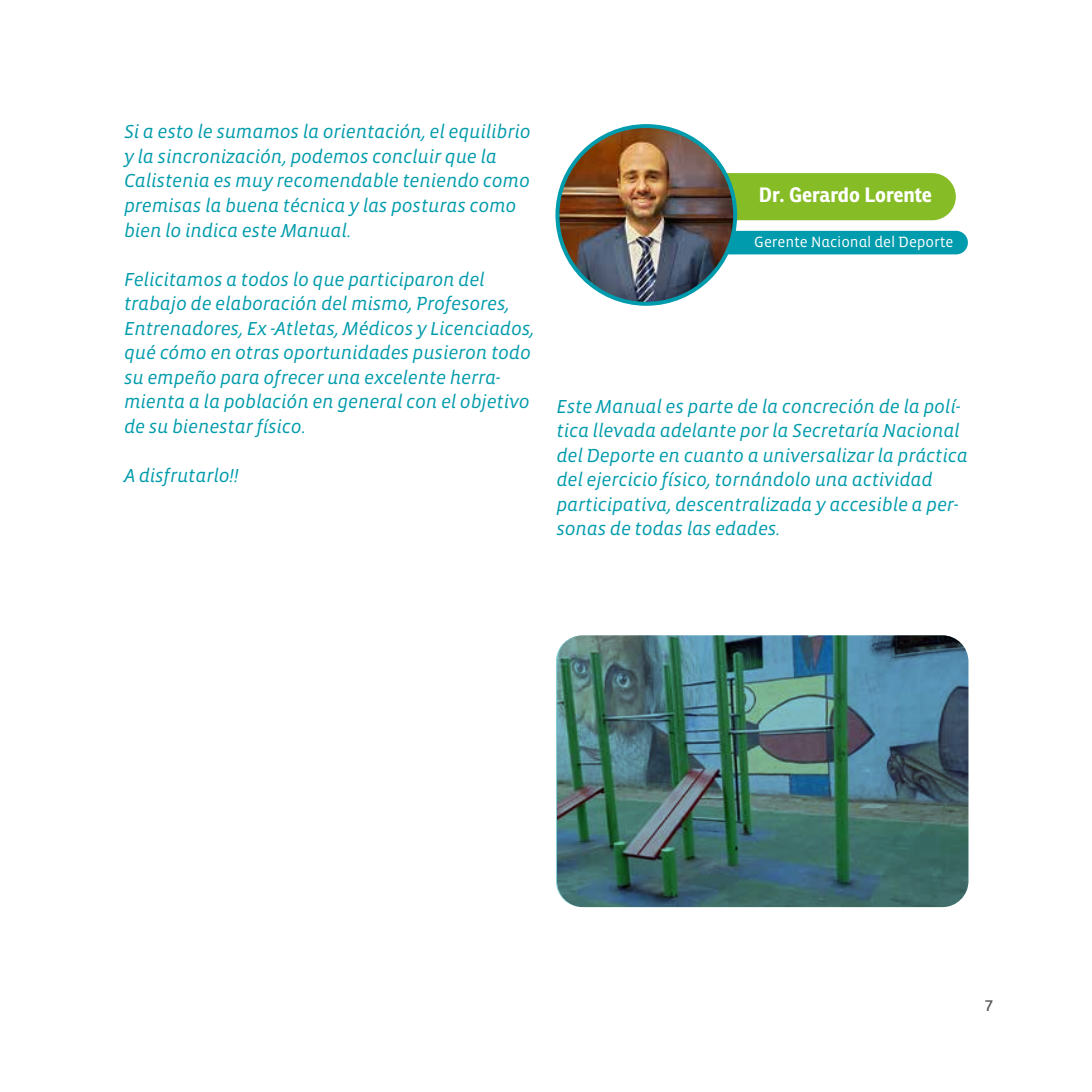
<style>
.page{position:relative;width:1092px;height:1092px;background:#fff}
.page>*{position:absolute;margin:0;border:0;box-sizing:border-box;transform-origin:0 0}
.t1{font:700 20.3px "Ronnia";color:#fff}
.t2{font:19.25px/24.5px "Vista Sans Alt Book Ita";letter-spacing:-.01em;color:#009bac}
.t3{font:15.75px "Ronnia";color:#575756}
.t4{font:15.22px "Vista Sans Alt";letter-spacing:-.005em;color:#fff}
</style>
<div class="page">
<div style="left:602px;top:173px;width:353px;height:47px;background:#86bc25;border-radius:24px"></div>
<div style="left:614px;top:231px;width:353px;height:23px;background:#009bac;border-radius:12px"></div>
<img style="left:560px;top:125px;width:175px;height:179px">
<div style="left:555px;top:124px;width:182px;height:182px;border:4px solid #009bac;border-radius:50%"></div>
<img style="left:556px;top:635px;width:412px;height:272px;border-radius:26px">
<p class="t2" style="left:124px;top:120px;width:408px">Si a esto le sumamos la orientación, el equilibrio y la sincronización, podemos concluir que la Calistenia es muy recomendable teniendo como premisas la buena técnica y las posturas como bien lo indica este Manual.</p>
<p class="t2" style="left:124px;top:267px;width:411px">Felicitamos a todos lo que participaron del trabajo de elaboración del mismo, Profesores, Entrenadores, Ex -Atletas, Médicos y Licenciados, qué cómo en otras oportunidades pusieron todo su empeño para ofrecer una excelente herra&shy;mienta a la población en general con el objetivo de su bienestar físico.</p>
<p class="t2" style="left:124px;top:463px;width:116px">A disfrutarlo!!</p>
<p class="t1" style="left:758px;top:182px;width:174px">Dr. Gerardo Lorente</p>
<p class="t4" style="left:754px;top:234px;width:201px">Gerente Nacional del Deporte</p>
<p class="t2" style="left:556px;top:394px;width:413px">Este Manual es parte de la concreción de la polí&shy;tica llevada adelante por la Secretaría Nacional del Deporte en cuanto a universalizar la práctica del ejercicio físico, tornándolo una actividad participativa, descentralizada y accesible a per&shy;sonas de todas las edades.</p>
<p class="t3" style="left:984px;top:995px;width:9px">7</p>
</div>
